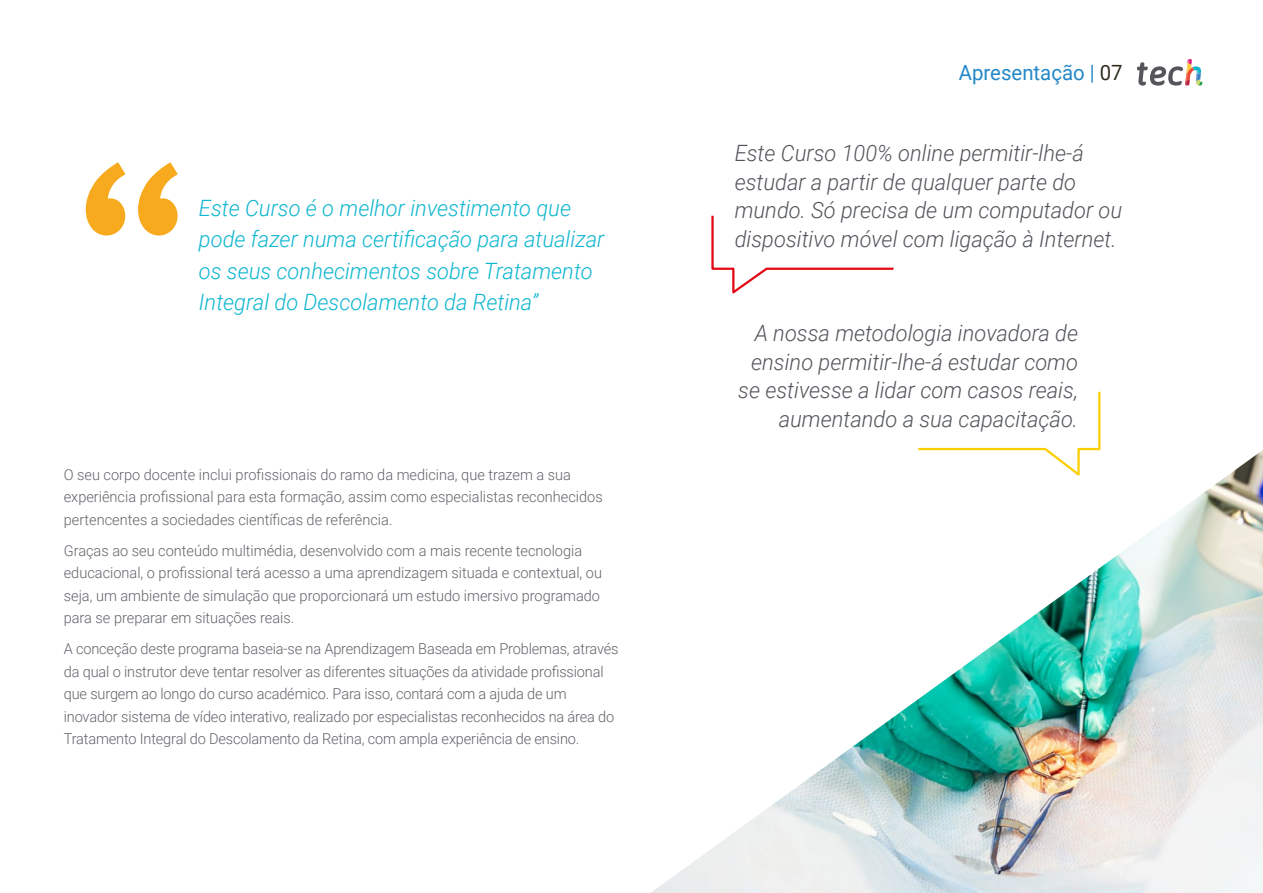
<style>
.page{position:relative;width:1263px;height:893px;background:#fff}
.page>*{position:absolute;margin:0;border:0;box-sizing:border-box;transform-origin:0 0}
.t1{font:italic 300 22.5px/28.5px "Roboto";color:#52555b;text-align:right}
.t2{font:italic 300 22.5px/31.5px "Roboto";color:#0fb6cf}
.t3{font:21px "Roboto";color:#2488c9}
.t4{font:300 15px/22.5px "Roboto";color:#61646a}
.s1{color:#312e20}
</style>
<div class="page">
<img style="left:651px;top:450px;width:612px;height:443px">
<svg style="left:1137px;top:59px;width:65px;height:27px"></svg>
<svg style="left:916px;top:391px;width:186px;height:88px"></svg>
<svg style="left:711px;top:215px;width:183px;height:79px"></svg>
<svg style="left:86px;top:162px;width:92px;height:74px"></svg>
<h1 class="t2" style="left:199px;top:191px;width:407px">Este Curso é o melhor investimento que pode fazer numa certificação para atualizar os seus conhecimentos sobre Tratamento Integral do Descolamento da Retina”</h1>
<p class="t4" style="left:64px;top:463px;width:540px">O seu corpo docente inclui profissionais do ramo da medicina, que trazem a sua experiência profissional para esta formação, assim como especialistas reconhecidos pertencentes a sociedades científicas de referência.</p>
<p class="t4" style="left:64px;top:539px;width:540px">Graças ao seu conteúdo multimédia, desenvolvido com a mais recente tecnologia educacional, o profissional terá acesso a uma aprendizagem situada e contextual, ou seja, um ambiente de simulação que proporcionará um estudo imersivo programado para se preparar em situações reais.</p>
<p class="t4" style="left:64px;top:637px;width:556px">A conceção deste programa baseia-se na Aprendizagem Baseada em Problemas, através da qual o instrutor deve tentar resolver as diferentes situações da atividade profissional que surgem ao longo do curso académico. Para isso, contará com a ajuda de um inovador sistema de vídeo interativo, realizado por especialistas reconhecidos na área do Tratamento Integral do Descolamento da Retina, com ampla experiência de ensino.</p>
<h2 class="t3" style="left:959px;top:57px;width:165px">Apresentação | <span class="s1">07</span></h2>
<h1 class="t1" style="left:735px;top:138px;width:389px;text-align:left">Este Curso 100% online permitir-lhe-á estudar a partir de qualquer parte do mundo. Só precisa de um computador ou dispositivo móvel com ligação à Internet.</h1>
<h1 class="t1" style="left:738px;top:318px;width:341px">A nossa metodologia inovadora de ensino permitir-lhe-á estudar como se estivesse a lidar com casos reais, aumentando a sua capacitação.</h1>
</div>
